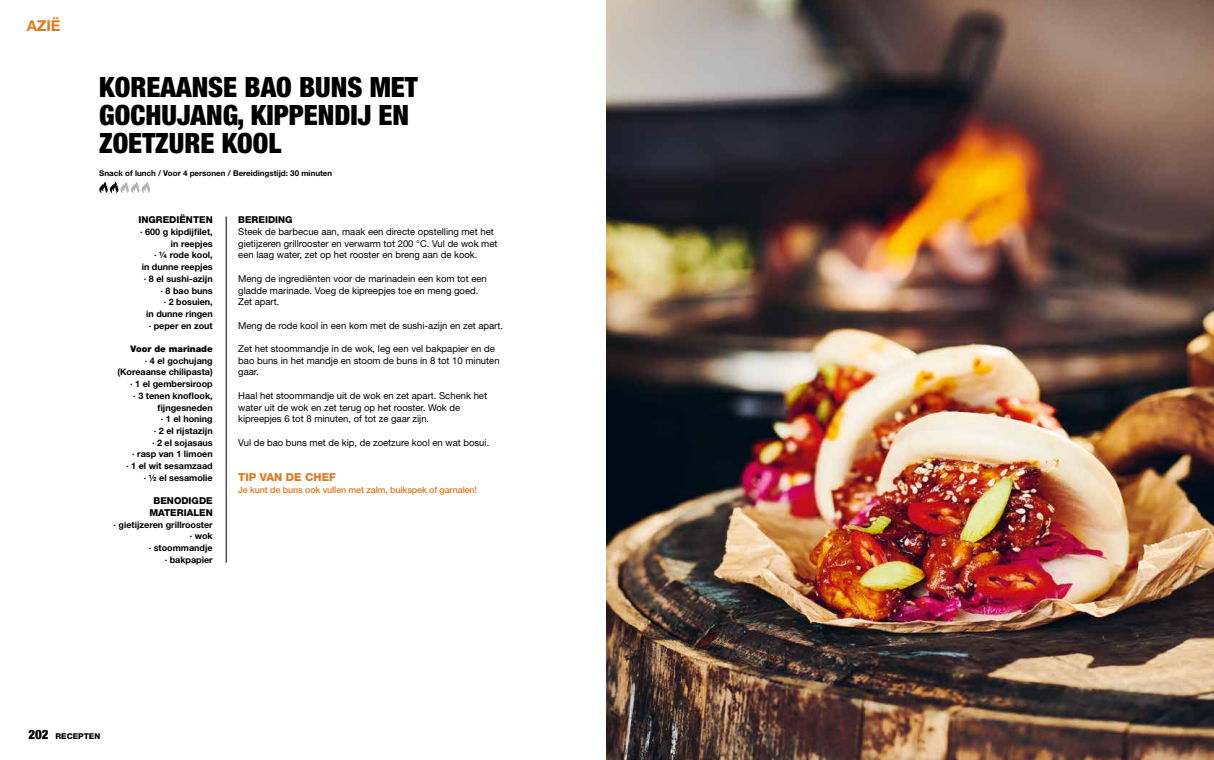
<style>
.page{position:relative;width:1214px;height:760px;background:#fff}
.page>*{position:absolute;margin:0;border:0;box-sizing:border-box;transform-origin:0 0}
.t1{font:900 condensed 28px/28px "Helvetica Neue LT Std";color:#000}
.t2{font:700 15px "Helvetica Neue LT Std";color:#e1771b}
.t3{font:800 11px "Helvetica Neue LT Std";color:#e1771b}
.t4{font:9.5px/11.7px "Helvetica Neue LT Std";color:#000}
.t5{font:800 9.5px/11.7px "Helvetica Neue LT Std";color:#000;text-align:center}
.t6{font:700 9px/11.7px "Helvetica Neue LT Std";color:#000;text-align:right}
.t7{font:500 9px "Helvetica Neue LT Std";letter-spacing:-.01em;color:#e1771b}
.t8{font:900 9px "Helvetica Neue LT Std";color:#000}
.t9{font:700 8px "Helvetica Neue LT Std";color:#000}
.t10{font:800 8px "Helvetica Neue LT Std";color:#000}
.s1{font-weight:900;font-stretch:condensed;font-size:13px}
</style>
<div class="page">
<img style="left:607px;top:0;width:606px;height:760px">
<svg style="left:99px;top:182px;width:51px;height:11px"></svg>
<hr style="left:226px;top:216px;width:1px;height:346px;background:#000">
<h2 class="t2" style="left:27px;top:17px;width:35px">AZIË</h2>
<h1 class="t1" style="left:99px;top:73px;width:320px">KOREAANSE BAO BUNS MET<br>GOCHUJANG, KIPPENDIJ EN<br>ZOETZURE KOOL</h1>
<p class="t9" style="left:99px;top:169px;width:234px">Snack of lunch / Voor 4 personen / Bereidingstijd: 30 minuten</p>
<p class="t5" style="left:238px;top:214px;width:56px">BEREIDING</p>
<p class="t4" style="left:238px;top:226px;width:261px">Steek de barbecue aan, maak een directe opstelling met het gietijzeren grillrooster en verwarm tot 200 °C. Vul de wok met een laag water, zet op het rooster en breng aan de kook.</p>
<p class="t4" style="left:238px;top:272px;width:250px">Meng de ingrediënten voor de marinadein een kom tot een gladde marinade. Voeg de kipreepjes toe en meng goed.<br>Zet apart.</p>
<p class="t4" style="left:238px;top:319px;width:266px">Meng de rode kool in een kom met de sushi-azijn en zet apart.</p>
<p class="t4" style="left:238px;top:343px;width:263px">Zet het stoommandje in de wok, leg een vel bakpapier en de bao buns in het mandje en stoom de buns in 8 tot 10 minuten gaar.</p>
<p class="t4" style="left:238px;top:389px;width:250px">Haal het stoommandje uit de wok en zet apart. Schenk het water uit de wok en zet terug op het rooster. Wok de kipreepjes 6 tot 8 minuten, of tot ze gaar zijn.</p>
<p class="t4" style="left:238px;top:436px;width:252px">Vul de bao buns met de kip, de zoetzure kool en wat bosui.</p>
<p class="t3" style="left:238px;top:470px;width:99px">TIP VAN DE CHEF</p>
<p class="t7" style="left:238px;top:484px;width:240px">Je kunt de buns ook vullen met zalm, buikspek of garnalen!</p>
<p class="t5" style="left:138px;top:214px;width:76px">INGREDIËNTEN</p>
<p class="t6" style="left:140px;top:226px;width:74px">∙ 600 g kipdijfilet, in reepjes<br>∙ ¼ rode kool,<br>in dunne reepjes ∙ 8 el sushi-azijn ∙ 8 bao buns<br>∙ 2 bosuien,<br>in dunne ringen<br>∙ peper en zout</p>
<p class="t8" style="left:131px;top:343px;width:84px">Voor de marinade</p>
<p class="t6" style="left:117px;top:354px;width:97px">∙ 4 el gochujang (Koreaanse chilipasta) ∙ 1 el gembersiroop<br>∙ 3 tenen knoflook, fijngesneden<br>∙ 1 el honing<br>∙ 2 el rijstazijn<br>∙ 2 el sojasaus<br>∙ rasp van 1 limoen<br>∙ 1 el wit sesamzaad<br>∙ ½ el sesamolie</p>
<p class="t5" style="left:149px;top:495px;width:65px">BENODIGDE<br>MATERIALEN</p>
<p class="t6" style="left:113px;top:518px;width:101px">∙ gietijzeren grillrooster ∙ wok<br>∙ stoommandje<br>∙ bakpapier</p>
<p class="t10" style="left:28px;top:731px;width:73px"><span class="s1">202</span> RECEPTEN</p>
</div>
